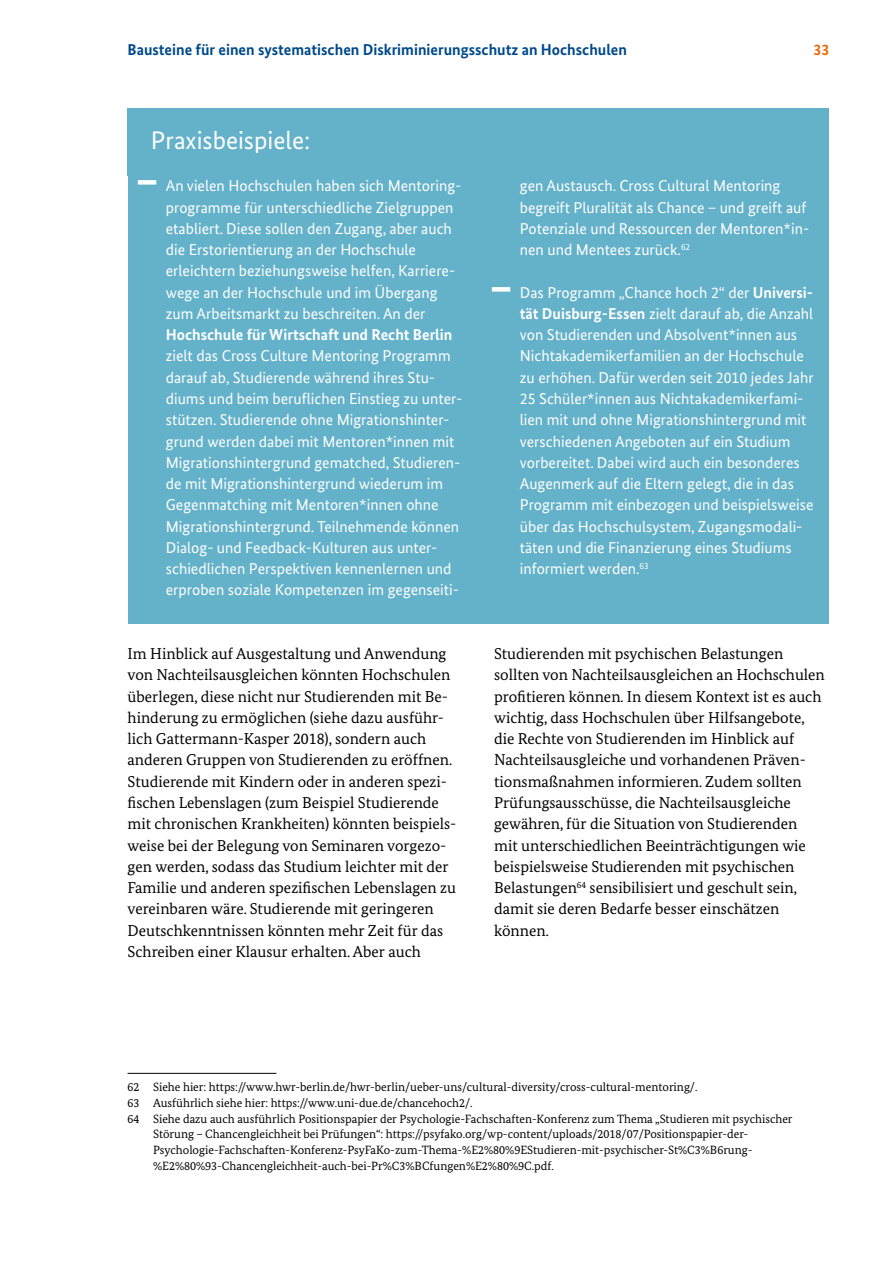
<style>
.page{position:relative;width:893px;height:1263px;background:#fff}
.page>*{position:absolute;margin:0;border:0;box-sizing:border-box;transform-origin:0 0}
.t1{font:67.8px "Bundes Sans";color:#fff;scale:.43 1}
.E-Box_E-01-H1_Box_HL_hellblau{font:25.5px "Bundes Sans";color:#fff}
.t2{font:15.75px/21.3px "Bundes Sans";color:#fff}
.D-Inhalt_D-01a-P_Body_nBox{font:15.75px/21.3px "Bundes Serif";color:#000}
.t3{font:700 15.75px "Bundes Sans";color:#004a8b}
.t4{font:700 15.75px "Bundes Sans";color:#ec6705}
.D-Inhalt_D-03-P_Fussnote{font:12px/15.8px "Bundes Serif";color:#000}
.s1{font-weight:700}
</style>
<div class="page">
<div style="left:128px;top:108px;width:701px;height:68px;background:#64b1ca"></div>
<hr style="left:128px;top:1073px;width:148px;height:1px;background:#000">
<div style="left:128px;top:154px;width:700px;height:470px;background:#64b1ca"></div>
<p class="t3" style="left:128px;top:40px;width:501px">Bausteine für einen systematischen Diskriminierungsschutz an Hochschulen</p>
<p class="t4" style="left:813px;top:40px;width:17px">33</p>
<h4 class="E-Box_E-01-H1_Box_HL_hellblau" style="left:151px;top:125px;width:161px">Praxisbeispiele:</h4>
<p class="t1" style="left:136px;top:139px;width:53px">—</p>
<p class="t2" style="left:166px;top:175px;width:298px">An vielen Hochschulen haben sich Mentoring&shy;programme für unterschiedliche Zielgruppen etabliert. Diese sollen den Zugang, aber auch die Erstorientierung an der Hochschule erleichtern beziehungsweise helfen, Karriere&shy;wege an der Hochschule und im Übergang zum Arbeitsmarkt zu beschreiten. An der <span class="s1">Hochschule für Wirtschaft und Recht Berlin </span>zielt das Cross Culture Mentoring Programm darauf ab, Studierende während ihres Stu&shy;diums und beim beruflichen Einstieg zu unter&shy;stützen. Studierende ohne Migrationshinter&shy;grund werden dabei mit Mentoren*innen mit Migrationshintergrund gematched, Studieren&shy;de mit Migrationshintergrund wiederum im Gegenmatching mit Mentoren*innen ohne Migrationshintergrund. Teilnehmende können Dialog- und Feedback-Kulturen aus unter&shy;schiedlichen Perspektiven kennenlernen und erproben soziale Kompetenzen im gegenseiti-</p>
<p class="t2" style="left:520px;top:175px;width:291px">gen Austausch. Cross Cultural Mentoring begreift Pluralität als Chance – und greift auf Potenziale und Ressourcen der Mentoren*in&shy;nen und Mentees zurück.<sup>62</sup></p>
<p class="t1" style="left:490px;top:245px;width:53px">—</p>
<p class="t2" style="left:520px;top:281px;width:295px">Das Programm „Chance hoch 2“ der <span class="s1">Universi&shy;tät Duisburg-Essen</span> zielt darauf ab, die Anzahl von Studierenden und Absolvent*innen aus Nichtakademikerfamilien an der Hochschule zu erhöhen. Dafür werden seit 2010 jedes Jahr 25 Schüler*innen aus Nichtakademikerfami&shy;lien mit und ohne Migrationshintergrund mit verschiedenen Angeboten auf ein Studium vorbereitet. Dabei wird auch ein besonderes Augenmerk auf die Eltern gelegt, die in das Programm mit einbezogen und beispielsweise über das Hochschulsystem, Zugangsmodali&shy;täten und die Finanzierung eines Studiums informiert werden.<sup>63</sup></p>
<p class="D-Inhalt_D-01a-P_Body_nBox" style="left:128px;top:643px;width:330px">Im Hinblick auf Ausgestaltung und Anwendung von Nachteilsausgleichen könnten Hochschulen überlegen, diese nicht nur Studierenden mit Be&shy;hinderung zu ermöglichen (siehe dazu ausführ&shy;lich Gattermann-Kasper 2018), sondern auch anderen Gruppen von Studierenden zu eröffnen.<br>Studierende mit Kindern oder in anderen spezi&shy;fischen Lebenslagen (zum Beispiel Studierende mit chronischen Krankheiten) könnten beispiels&shy;weise bei der Belegung von Seminaren vorgezo&shy;gen werden, sodass das Studium leichter mit der Familie und anderen spezifischen Lebenslagen zu vereinbaren wäre. Studierende mit geringeren Deutschkenntnissen könnten mehr Zeit für das Schreiben einer Klausur erhalten. Aber auch</p>
<p class="D-Inhalt_D-01a-P_Body_nBox" style="left:494px;top:643px;width:332px">Studierenden mit psychischen Belastungen sollten von Nachteilsausgleichen an Hochschulen profitieren können. In diesem Kontext ist es auch wichtig, dass Hochschulen über Hilfsangebote, die Rechte von Studierenden im Hinblick auf Nachteilsausgleiche und vorhandenen Präven&shy;tionsmaßnahmen informieren. Zudem sollten Prüfungsausschüsse, die Nachteilsausgleiche gewähren, für die Situation von Studierenden mit unterschiedlichen Beeinträchtigungen wie beispielsweise Studierenden mit psychischen Belastungen<sup>64</sup> sensibilisiert und geschult sein, damit sie deren Bedarfe besser einschätzen können.</p>
<p class="D-Inhalt_D-03-P_Fussnote" style="left:128px;top:1079px;width:571px">62 Siehe hier: https://www.hwr-berlin.de/hwr-berlin/ueber-uns/cultural-diversity/cross-cultural-mentoring/.</p>
<p class="D-Inhalt_D-03-P_Fussnote" style="left:128px;top:1095px;width:346px">63 Ausführlich siehe hier: https://www.uni-due.de/chancehoch2/.</p>
<p class="D-Inhalt_D-03-P_Fussnote" style="left:153px;top:1110px;width:641px;text-indent:-26px">64 Siehe dazu auch ausführlich Positionspapier der Psychologie-Fachschaften-Konferenz zum Thema „Studieren mit psychischer Störung – Chancengleichheit bei Prüfungen“: https://psyfako.org/wp-content/uploads/2018/07/Positionspapier-der-Psychologie-Fachschaften-Konferenz-PsyFaKo-zum-Thema-%E2%80%9EStudieren-mit-psychischer-St%C3%B6rung-%E2%80%93-Chancengleichheit-auch-bei-Pr%C3%BCfungen%E2%80%9C.pdf.</p>
</div>
